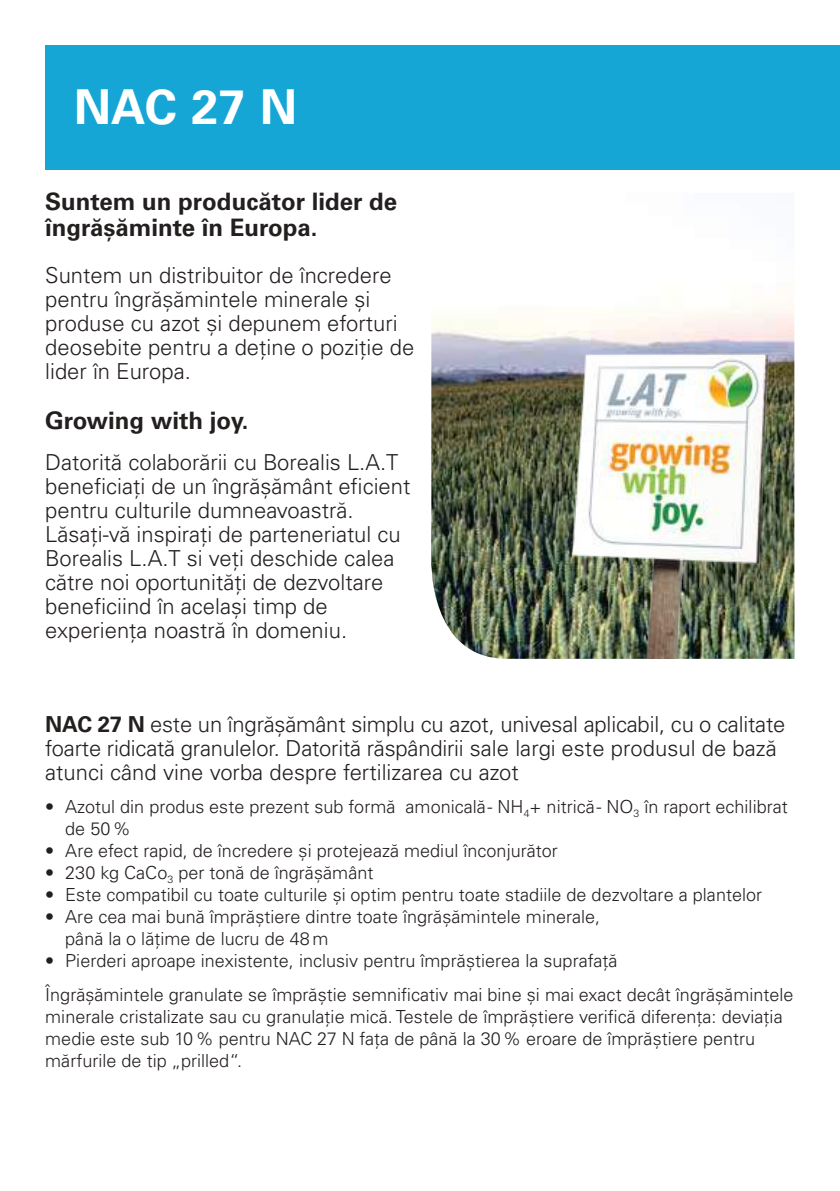
<style>
.page{position:relative;width:840px;height:1191px;background:#fff}
.page>*{position:absolute;margin:0;border:0;box-sizing:border-box;transform-origin:0 0}
.t1{font:700 48px "Univers LTCYR 65";color:#fff}
.t2{font:700 24px/26px "Univers LTCYR 65";color:#241f1f}
.t3{font:300 22px/24px "Univers LTCYR 45";color:#241f1f}
.t4{font:300 18px/22px "Univers LTCYR 45";color:#241f1f}
.s1{font-family:"Univers LTCYR 65";font-weight:700}
</style>
<div class="page">
<div style="left:45px;top:45px;width:794px;height:125px;background:#16a6d6"></div>
<img style="left:431px;top:304px;width:363px;height:355px">
<img style="left:557px;top:341px;width:225px;height:318px">
<h1 class="t1" style="left:74px;top:73px;width:225px">NAC 27 N</h1>
<h2 class="t2" style="left:45px;top:187px;width:353px">Suntem un producător lider de îngrășăminte în Europa.</h2>
<p class="t3" style="left:45px;top:262px;width:370px">Suntem un distribuitor de încredere pentru îngrășămintele minerale și produse cu azot și depunem eforturi deosebite pentru a deţine o poziţie de lider în Europa.</p>
<h2 class="t2" style="left:45px;top:406px;width:204px">Growing with joy.</h2>
<p class="t3" style="left:45px;top:449px;width:366px">Datorită colaborării cu Borealis L.A.T beneficiaţi de un îngrășământ eficient pentru culturile dumneavoastră.<br>Lăsaţi-vă inspiraţi de parteneriatul cu Borealis L.A.T si veţi deschide calea către noi oportunităţi de dezvoltare beneficiind în același timp de experienţa noastră în domeniu.</p>
<p class="t3" style="left:45px;top:711px;width:741px"><span class="s1">NAC 27 N</span> este un îngrășământ simplu cu azot, univesal aplicabil, cu o calitate foarte ridicată granulelor. Datorită răspândirii sale largi este produsul de bază atunci când vine vorba despre fertilizarea cu azot</p>
<p class="t4" style="left:65px;top:795px;width:723px;text-indent:-20px">• Azotul din produs este prezent sub formă amonicală- NH<sub>4</sub>+ nitrică- NO<sub>3</sub> în raport echilibrat de 50%</p>
<p class="t4" style="left:45px;top:839px;width:514px">• Are efect rapid, de încredere și protejează mediul înconjurător</p>
<p class="t4" style="left:45px;top:861px;width:329px">• 230 kg CaCo<sub>3</sub> per tonă de îngrășământ</p>
<p class="t4" style="left:45px;top:883px;width:718px">• Este compatibil cu toate culturile și optim pentru toate stadiile de dezvoltare a plantelor</p>
<p class="t4" style="left:65px;top:905px;width:536px;text-indent:-20px">• Are cea mai bună împrăștiere dintre toate îngrășămintele minerale, până la o lăţime de lucru de 48m</p>
<p class="t4" style="left:45px;top:944px;width:749px;line-height:33.4px">• Pierderi aproape inexistente, inclusiv pentru împrăștierea la suprafaţă<br>Îngrășămintele granulate se împrăștie semnificativ mai bine și mai exact decât îngrășămintele</p>
<p class="t4" style="left:45px;top:1005px;width:738px">minerale cristalizate sau cu granulaţie mică. Testele de împrăștiere verifică diferenţa: deviaţia medie este sub 10% pentru NAC 27 N faţa de până la 30% eroare de împrăștiere pentru mărfurile de tip „prilled“.</p>
</div>
